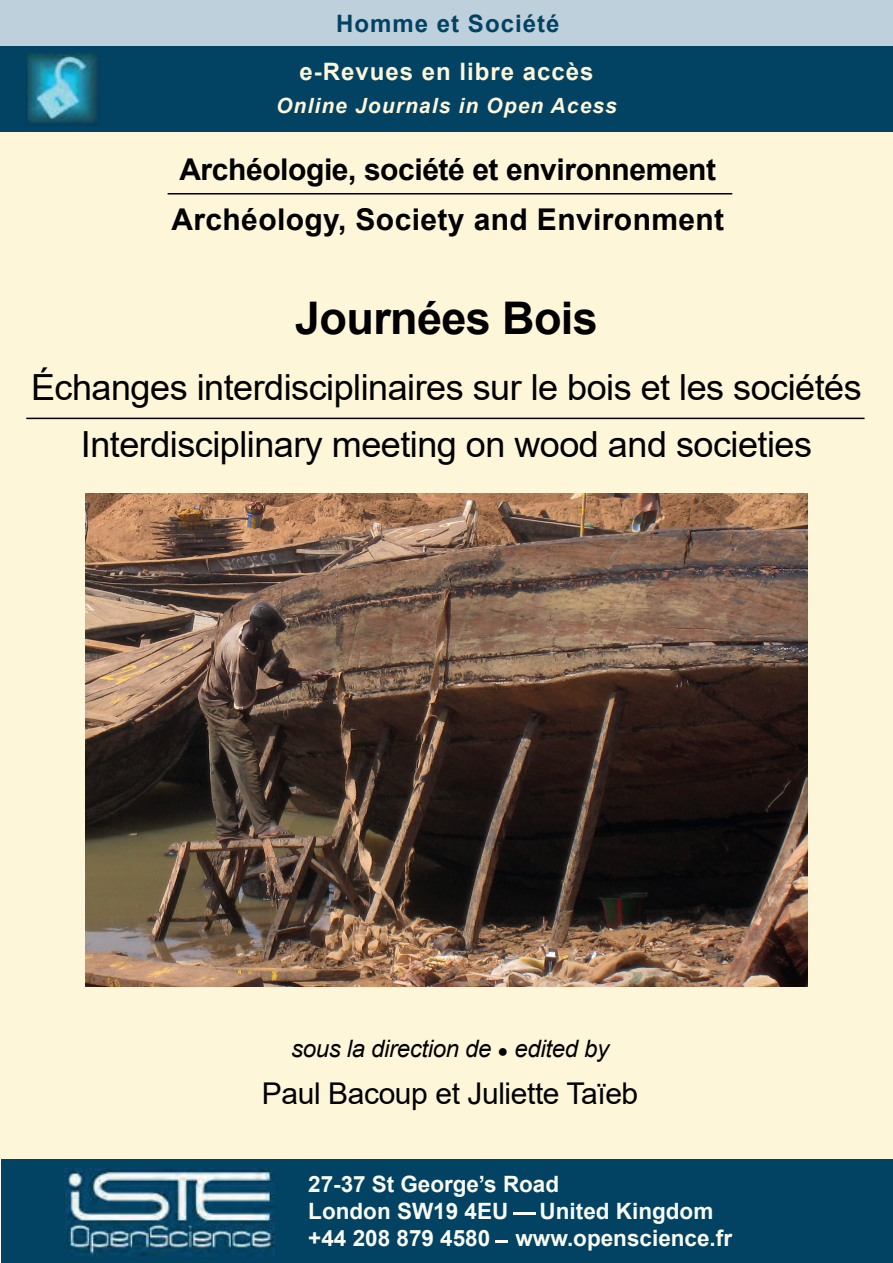
<style>
.page{position:relative;width:893px;height:1263px;background:#fff}
.page>*{position:absolute;margin:0;border:0;box-sizing:border-box;transform-origin:0 0}
.t1{font:700 45px "Arial";letter-spacing:-.015em;color:#000002}
.t2{font:36px/57px "Arial";letter-spacing:-.015em;color:#000002;text-align:center}
.t3{font:700 30px/50.6px "Arial";letter-spacing:-.015em;color:#000002}
.t4{font:30px "Arial";letter-spacing:-.015em;color:#000002}
.t5{font:700 24px/48.4px "Arial";letter-spacing:.04em;color:#fdf7db;text-align:center}
.t6{font:italic 24px "Arial";letter-spacing:-.015em;color:#000002}
.t7{font:700 22.5px/27px "Arial";color:#f9fbf2}
.t8{font:italic 700 21px "Arial";letter-spacing:.055em;color:#fdf7db}
.s1{color:#024363}
.s2{font-size:18px}
</style>
<div class="page">
<div style="left:0;top:0;width:893px;height:47px;background:#bed0dc"></div>
<div style="left:0;top:47px;width:893px;height:85px;background:#024263"></div>
<div style="left:1px;top:1159px;width:892px;height:104px;background:#024263"></div>
<div style="left:0;top:132px;width:893px;height:1027px;background:#fdf6d9"></div>
<img style="left:26px;top:53px;width:74px;height:72px">
<hr style="left:168px;top:193px;width:564px;height:1px;background:#000002">
<hr style="left:513px;top:1212px;width:23px;height:3px;background:#fbfaef">
<svg style="left:495px;top:1240px;width:13px;height:3px"></svg>
<img style="left:64px;top:1169px;width:211px;height:87px">
<hr style="left:26px;top:418px;width:838px;height:1px;background:#000002">
<img style="left:85px;top:493px;width:723px;height:493px">
<p class="t5" style="left:300px;top:-1px;width:295px"><span class="s1">Homme et Société </span>e-Revues en libre accès</p>
<p class="t8" style="left:276px;top:92px;width:342px">Online Journals in Open Acess</p>
<p class="t3" style="left:171px;top:144px;width:554px">Archéologie, société et environnement<br>Archéology, Society and Environment</p>
<p class="t1" style="left:295px;top:286px;width:304px">Journées Bois</p>
<p class="t2" style="left:31px;top:358px;width:832px">Échanges interdisciplinaires sur le bois et les sociétés<br>Interdisciplinary meeting on wood and societies</p>
<p class="t6" style="left:291px;top:1033px;width:320px">sous la direction de <span class="s2">●</span> edited by</p>
<p class="t4" style="left:262px;top:1072px;width:378px">Paul Bacoup et Juliette Taïeb</p>
<p class="t7" style="left:308px;top:1170px;width:252px">27-37 St George’s Road<br>London SW19 4EU</p>
<p class="t7" style="left:308px;top:1197px;width:425px;text-indent:231px">United Kingdom +44 208 879 4580 www.openscience.fr</p>
</div>
